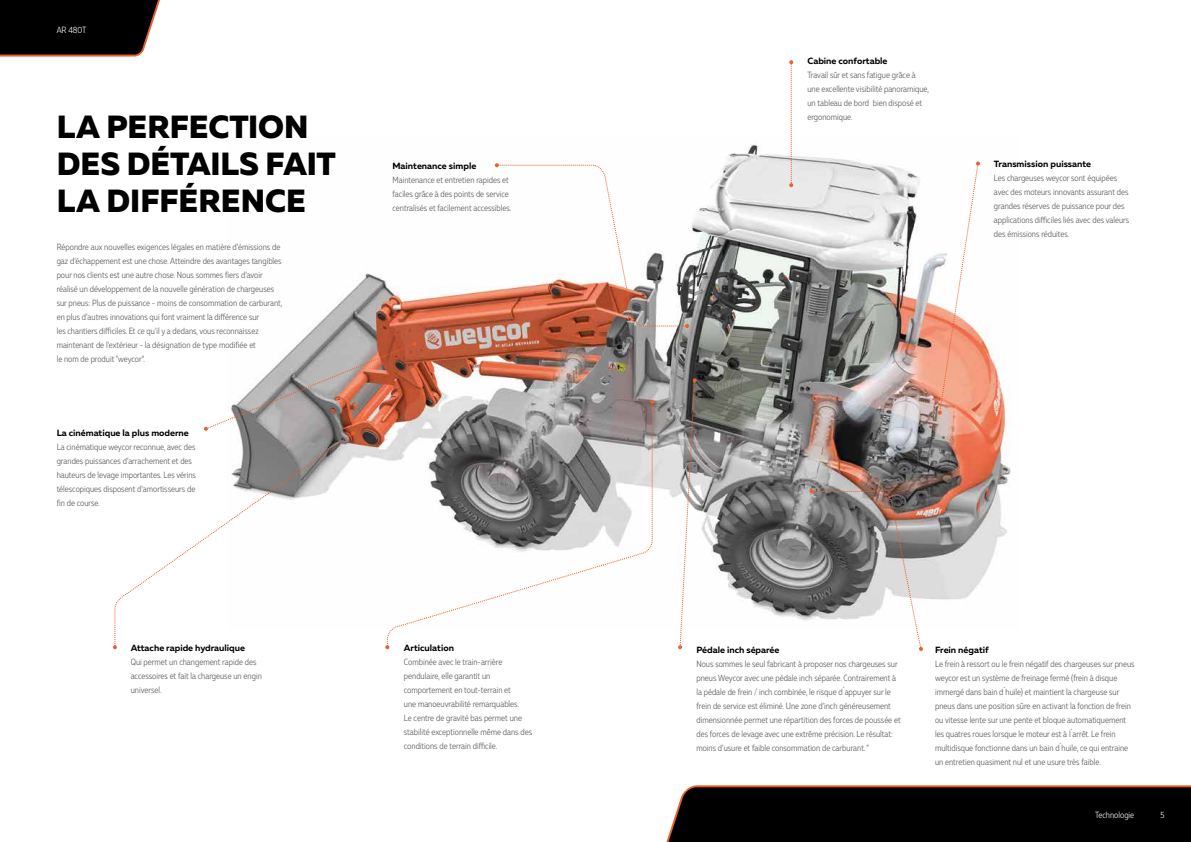
<style>
.page{position:relative;width:1191px;height:842px;background:#fff}
.page>*{position:absolute;margin:0;border:0;box-sizing:border-box;transform-origin:0 0}
.t1{font:800 32px/37px "Muller";letter-spacing:-.005em;color:#000}
.t2{font:300 9px/14px "Muller Narrow";color:#575756}
.t3{font:700 9px "Muller";color:#000}
.t4{font:300 9px "Muller Narrow";color:#fff}
</style>
<div class="page">
<img style="left:300px;top:142px;width:711px;height:479px">
<svg style="left:0;top:0;width:160px;height:57px;background:#191311"></svg>
<svg style="left:666px;top:785px;width:525px;height:57px;background:#100b09"></svg>
<svg style="left:113px;top:342px;width:541px;height:307px"></svg>
<svg style="left:789px;top:60px;width:4px;height:127px"></svg>
<svg style="left:495px;top:163px;width:194px;height:165px"></svg>
<svg style="left:937px;top:162px;width:43px;height:253px"></svg>
<svg style="left:678px;top:378px;width:18px;height:271px"></svg>
<svg style="left:809px;top:489px;width:114px;height:162px"></svg>
<p class="t4" style="left:57px;top:24px;width:31px">AR 480T</p>
<h1 class="t1" style="left:57px;top:109px;width:280px">LA PERFECTION<br>DES DÉTAILS FAIT<br>LA DIFFÉRENCE</h1>
<p class="t2" style="left:57px;top:239px;width:227px">Répondre aux nouvelles exigences légales en matière d’émissions de gaz d’échappement est une chose. Atteindre des avantages tangibles pour nos clients est une autre chose. Nous sommes fiers d’avoir réalisé un développement de la nouvelle génération de chargeuses sur pneus: Plus de puissance - moins de consommation de carburant, en plus d’autres innovations qui font vraiment la différence sur<br>les chantiers difficiles. Et ce qu'il y a dedans, vous reconnaissez maintenant de l'extérieur - la désignation de type modifiée et<br>le nom de produit "weycor".</p>
<p class="t3" style="left:57px;top:427px;width:134px">La cinématique la plus moderne</p>
<p class="t2" style="left:57px;top:440px;width:141px">La cinématique weycor reconnue, avec des grandes puissances d’arrachement et des hauteurs de levage importantes. Les vérins télescopiques disposent d’amortisseurs de fin de course.</p>
<p class="t3" style="left:131px;top:642px;width:116px">Attache rapide hydraulique</p>
<p class="t2" style="left:131px;top:655px;width:133px">Qui permet un changement rapide des accessoires et fait la chargeuse un engin universel.</p>
<p class="t3" style="left:392px;top:160px;width:85px">Maintenance simple</p>
<p class="t2" style="left:392px;top:173px;width:120px">Maintenance et entretien rapides et faciles grâce à des points de service centralisés et facilement accessibles.</p>
<p class="t3" style="left:404px;top:642px;width:52px">Articulation</p>
<p class="t2" style="left:404px;top:655px;width:130px">Combinée avec le train-arrière pendulaire, elle garantit un comportement en tout-terrain et<br>une manoeuvrabilité remarquables.<br>Le centre de gravité bas permet une stabilité exceptionnelle même dans des conditions de terrain difficile.</p>
<p class="t3" style="left:807px;top:55px;width:82px">Cabine confortable</p>
<p class="t2" style="left:807px;top:68px;width:123px">Travail sûr et sans fatigue grâce à une excellente visibilité panoramique, un tableau de bord bien disposé et ergonomique.</p>
<p class="t3" style="left:994px;top:158px;width:99px">Transmission puissante</p>
<p class="t2" style="left:994px;top:171px;width:137px">Les chargeuses weycor sont équipées avec des moteurs innovants assurant des grandes réserves de puissance pour des applications difficiles liés avec des valeurs des émissions réduites.</p>
<p class="t3" style="left:696px;top:645px;width:85px">Pédale inch séparée</p>
<p class="t2" style="left:696px;top:657px;width:206px">Nous sommes le seul fabricant à proposer nos chargeuses sur pneus Weycor avec une pédale inch séparée. Contrairement à la pédale de frein / inch combinée, le risque d´appuyer sur le frein de service est éliminé. Une zone d'inch généreusement dimensionnée permet une répartition des forces de poussée et des forces de levage avec une extrême précision. Le résultat: moins d'usure et faible consommation de carburant. "</p>
<p class="t3" style="left:935px;top:645px;width:55px">Frein négatif</p>
<p class="t2" style="left:935px;top:657px;width:201px">Le frein à ressort ou le frein négatif des chargeuses sur pneus weycor est un système de freinage fermé (frein à disque immergé dans bain d´huile) et maintient la chargeuse sur pneus dans une position sûre en activant la fonction de frein ou vitesse lente sur une pente et bloque automatiquement les quatres roues lorsque le moteur est à l´arrêt. Le frein multidisque fonctionne dans un bain d´huile, ce qui entraine un entretien quasiment nul et une usure très faible.</p>
<p class="t4" style="left:1095px;top:809px;width:41px">Technologie</p>
<p class="t4" style="left:1160px;top:809px;width:6px">5</p>
</div>
